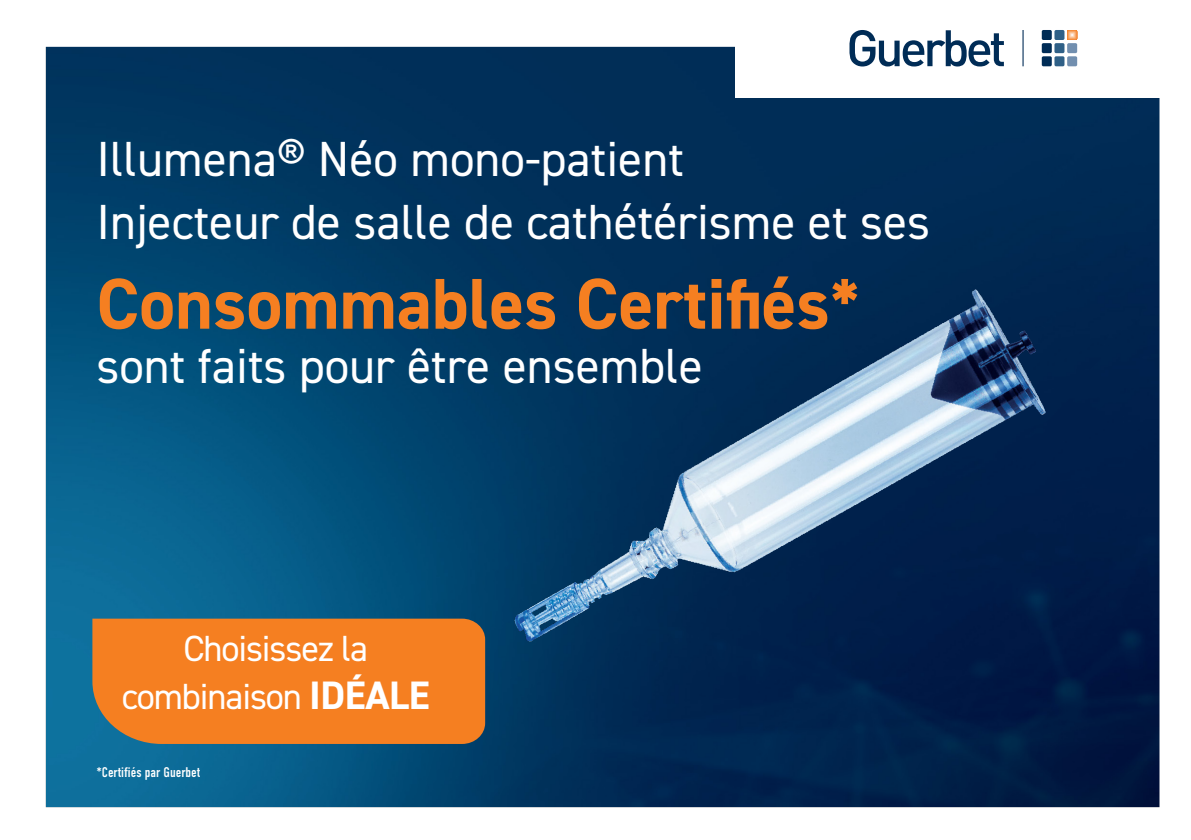
<style>
.page{position:relative;width:1191px;height:840px;background:#fff}
.page>*{position:absolute;margin:0;border:0;box-sizing:border-box;transform-origin:0 0}
.t1{font:700 72px "DIN2014";color:#f57f21}
.t2{font:49.4px "DIN2014";color:#fff}
.t3{font:36.4px "DIN2014";letter-spacing:-.03em;color:#fff}
.t4{font:14px "DIN Condensed";color:#fff}
.s1{font-weight:700;font-size:39.8px}
</style>
<div class="page">
<img style="left:46px;top:47px;width:1113px;height:759px">
<div style="left:735px;top:0;width:456px;height:98px;background:#fff"></div>
<div style="left:92px;top:618px;width:393px;height:125px;background:#f57f21"></div>
<svg style="left:849px;top:30px;width:155px;height:36px"></svg>
<hr style="left:1022px;top:30px;width:1px;height:36px;background:#002c56">
<div style="left:1041px;top:30px;width:10px;height:10px;background:#002c56;border-radius:2px"></div>
<div style="left:1054px;top:30px;width:10px;height:10px;background:#2f6087;border-radius:2px"></div>
<div style="left:1041px;top:43px;width:10px;height:10px;background:#002c56;border-radius:2px"></div>
<div style="left:1054px;top:43px;width:10px;height:10px;background:#2f6087;border-radius:2px"></div>
<div style="left:1067px;top:43px;width:10px;height:10px;background:#728faf;border-radius:2px"></div>
<div style="left:1041px;top:56px;width:10px;height:10px;background:#002c56;border-radius:2px"></div>
<div style="left:1054px;top:56px;width:10px;height:10px;background:#2f6087;border-radius:2px"></div>
<div style="left:1067px;top:56px;width:10px;height:10px;background:#728faf;border-radius:2px"></div>
<svg style="left:1067px;top:31px;width:9px;height:8px"></svg>
<div style="left:1068px;top:32px;width:7px;height:6px;background:#f7a15f"></div>
<svg style="left:1069px;top:32px;width:6px;height:6px"></svg>
<img style="left:489px;top:172px;width:622px;height:636px">
<p class="t2" style="left:96px;top:128px;width:589px">Illumena® Néo mono-patient</p>
<p class="t2" style="left:96px;top:191px;width:835px">Injecteur de salle de cathétérisme et ses</p>
<p class="t1" style="left:96px;top:256px;width:765px">Consommables Certifiés*</p>
<p class="t2" style="left:96px;top:334px;width:608px">sont faits pour être ensemble</p>
<p class="t3" style="left:183px;top:625px;width:186px">Choisissez la</p>
<p class="t3" style="left:122px;top:673px;width:309px">combinaison <span class="s1">IDÉALE</span></p>
<p class="t4" style="left:96px;top:764px;width:105px">*Certifiés par Guerbet</p>
</div>
